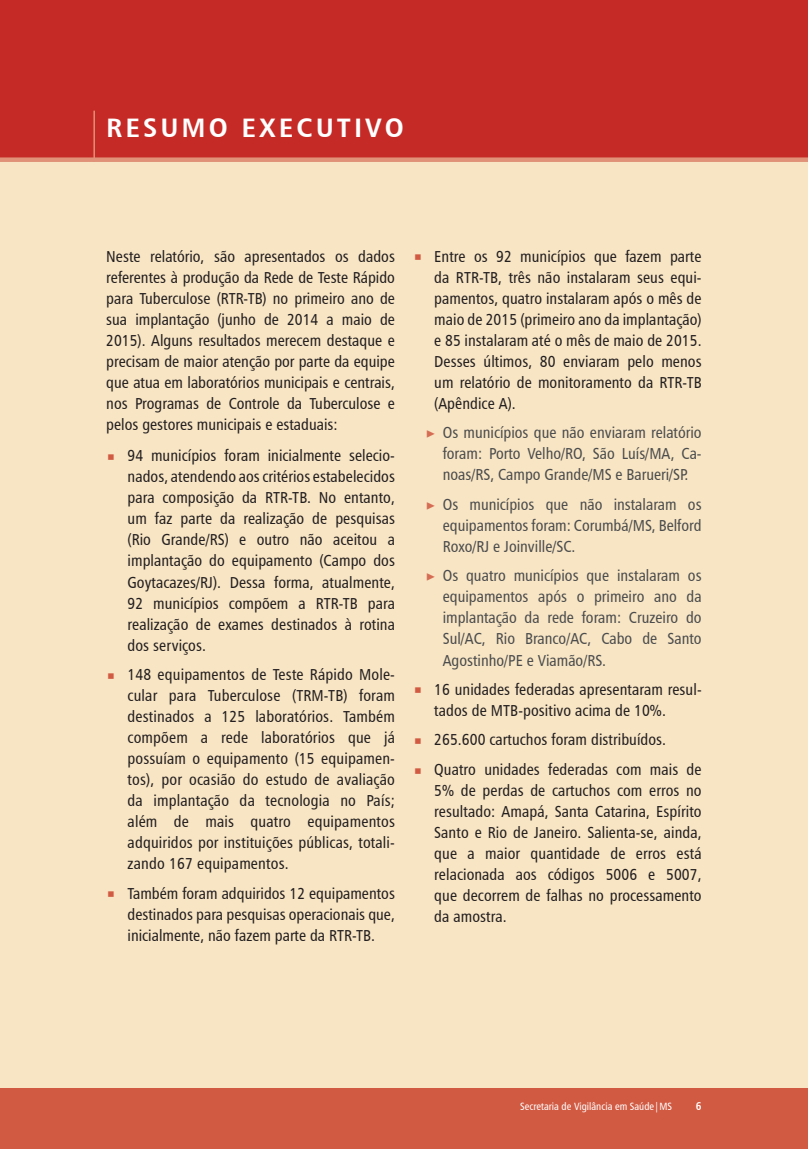
<style>
.page{position:relative;width:808px;height:1149px;background:#fff}
.page>*{position:absolute;margin:0;border:0;box-sizing:border-box;transform-origin:0 0}
.t1{font:26.7px "Humanist 777 BT Bold Condensed B";letter-spacing:.1em;color:#fff;scale:1.12 1}
.t2{font:15.9px/21px "Humanist 777 BT Roman Condensed B";letter-spacing:.005em;color:#231f20;text-align:justify}
.t3{font:15.9px/21px "Humanist 777 BT Roman Condensed B";color:#4b4c4d;text-align:justify}
.t4{font:11.25px "Humanist 777 BT Bold Condensed B";color:#fff}
.t5{font:10.5px "Humanist 777 BT Roman Condensed B";color:#fff}
.s1{font-family:"Minion Pro";color:#d56d54}
</style>
<div class="page">
<div style="left:0;top:111px;width:808px;height:1037px;background:#f8e5c4"></div>
<div style="left:0;top:0;width:808px;height:157px;background:#c62a27"></div>
<div style="left:0;top:157px;width:808px;height:5px;background:#e09178"></div>
<hr style="left:93px;top:111px;width:2px;height:51px;background:#e09178">
<div style="left:0;top:1088px;width:808px;height:60px;background:#d15a42"></div>
<h1 class="t1" style="left:106px;top:111px;width:88px">RESUMO</h1>
<h1 class="t1" style="left:241px;top:111px;width:143px">EXECUTIVO</h1>
<p class="t2" style="left:106px;top:245px;width:290px">Neste relatório, são apresentados os dados referentes à produção da Rede de Teste Rápido para Tuberculose (RTR-TB) no primeiro ano de sua implantação (junho de 2014 a maio de 2015). Alguns resultados merecem destaque e precisam de maior atenção por parte da equipe que atua em laboratórios municipais e centrais, nos Programas de Controle da Tuberculose e pelos gestores municipais e estaduais:</p>
<p class="t2" style="left:128px;top:445px;width:269px">94 municípios foram inicialmente selecio&shy;nados, atendendo aos critérios estabelecidos para composição da RTR-TB. No entanto, um faz parte da realização de pesquisas (Rio Grande/RS) e outro não aceitou a implantação do equipamento (Campo dos Goytacazes/RJ). Dessa forma, atualmente, 92 municípios compõem a RTR-TB para realização de exames destinados à rotina dos serviços.</p>
<p class="t2" style="left:128px;top:663px;width:269px">148 equipamentos de Teste Rápido Mole&shy;cular para Tuberculose (TRM-TB) foram destinados a 125 laboratórios. Também compõem a rede laboratórios que já possuíam o equipamento (15 equipamen&shy;tos), por ocasião do estudo de avaliação da implantação da tecnologia no País; além de mais quatro equipamentos adquiridos por instituições públicas, totali&shy;zando 167 equipamentos.</p>
<p class="t2" style="left:128px;top:882px;width:269px">Também foram adquiridos 12 equipamentos destinados para pesquisas operacionais que, inicialmente, não fazem parte da RTR-TB.</p>
<p class="t2" style="left:434px;top:245px;width:269px">Entre os 92 municípios que fazem parte da RTR-TB, três não instalaram seus equi&shy;pamentos, quatro instalaram após o mês de maio de 2015 (primeiro ano da implantação) e 85 instalaram até o mês de maio de 2015.<br>Desses últimos, 80 enviaram pelo menos um relatório de monitoramento da RTR-TB (Apêndice A).</p>
<p class="t3" style="left:443px;top:422px;width:260px;text-indent:-17px"><span class="s1">▶</span> Os municípios que não enviaram relatório foram: Porto Velho/RO, São Luís/MA, Ca&shy;noas/RS, Campo Grande/MS e Barueri/SP.</p>
<p class="t3" style="left:443px;top:493px;width:260px;text-indent:-17px"><span class="s1">▶</span> Os municípios que não instalaram os equipamentos foram: Corumbá/MS, Belford Roxo/RJ e Joinville/SC.</p>
<p class="t3" style="left:443px;top:565px;width:260px;text-indent:-17px"><span class="s1">▶</span> Os quatro municípios que instalaram os equipamentos após o primeiro ano da implantação da rede foram: Cruzeiro do Sul/AC, Rio Branco/AC, Cabo de Santo Agostinho/PE e Viamão/RS.</p>
<p class="t2" style="left:434px;top:678px;width:269px">16 unidades federadas apresentaram resul&shy;tados de MTB-positivo acima de 10%.</p>
<p class="t2" style="left:434px;top:724px;width:269px;line-height:29.5px">265.600 cartuchos foram distribuídos.<br>Quatro unidades federadas com mais de</p>
<p class="t2" style="left:434px;top:779px;width:269px">5% de perdas de cartuchos com erros no resultado: Amapá, Santa Catarina, Espírito Santo e Rio de Janeiro. Salienta-se, ainda, que a maior quantidade de erros está relacionada aos códigos 5006 e 5007, que decorrem de falhas no processamento da amostra.</p>
<p class="t5" style="left:520px;top:1099px;width:154px">Secretaria de Vigilância em Saúde|MS</p>
<p class="t4" style="left:696px;top:1098px;width:7px">6</p>
</div>
